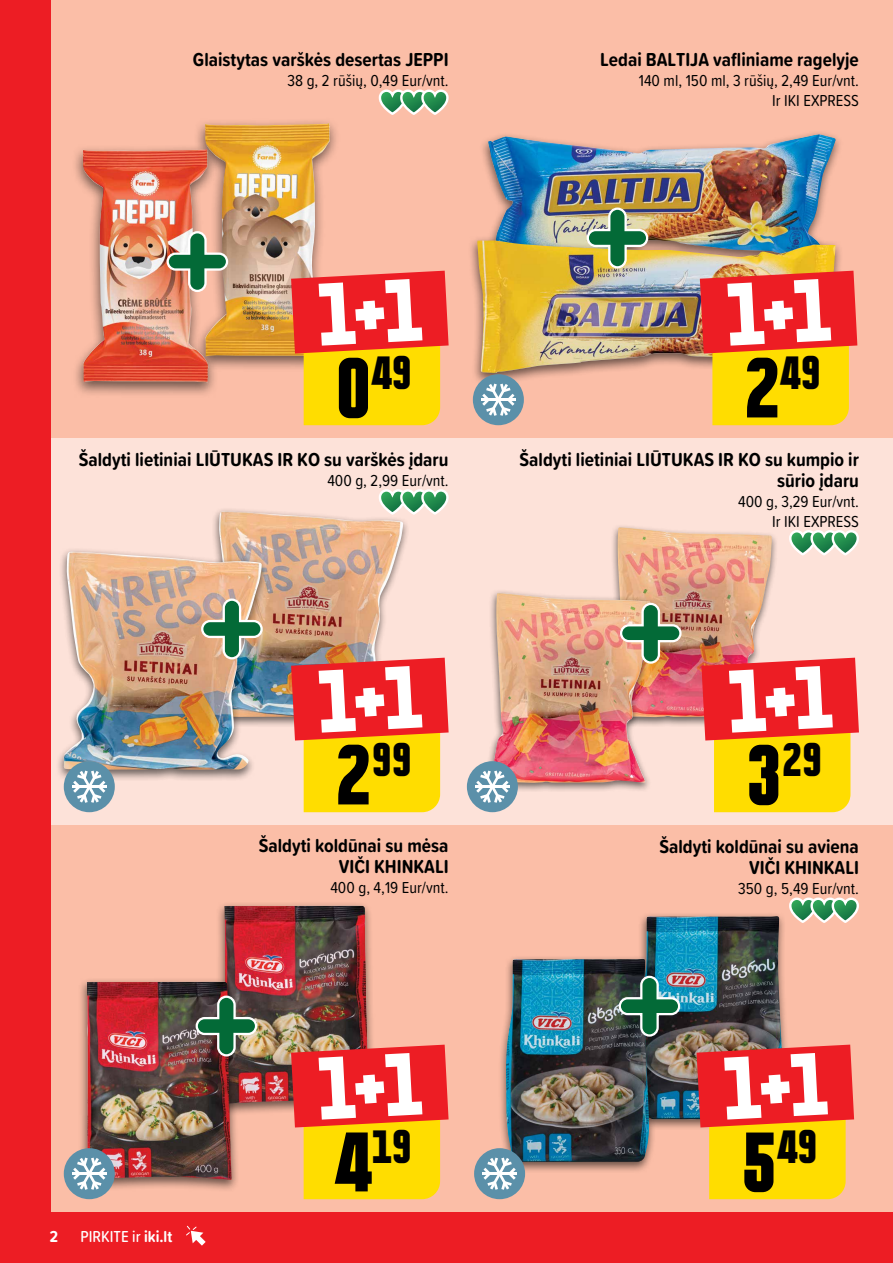
<style>
.page{position:relative;width:893px;height:1263px;background:#ed1d24}
.page>*{position:absolute;margin:0;border:0;box-sizing:border-box;transform-origin:0 0}
.t1{font:900 condensed 42.6px "Politica";color:#000}
.t2{font:700 19.5px/21px "Proxima Soft Cond";color:#000;text-align:right}
.t3{font:16.5px/19.8px "Proxima Soft Cond";color:#000;text-align:right}
.t4{font:500 16.5px "Proxima Soft Cond";color:#fff}
.t5{font:700 16.5px "Proxima Soft Cond";color:#fff}
.s1{font-size:77.1px}
.s2{font-weight:700}
</style>
<div class="page">
<div style="left:51px;top:438px;width:842px;height:774px;background:#fbbea7"></div>
<div style="left:51px;top:0;width:842px;height:438px;background:#fbbea7"></div>
<svg style="left:186px;top:1225px;width:20px;height:20px"></svg>
<div style="left:51px;top:438px;width:842px;height:387px;background:#fde2d9"></div>
<div style="left:216px;top:901px;width:161px;height:215px;background:#000;opacity:.58"></div>
<img style="left:224px;top:906px;width:145px;height:198px">
<div style="left:194px;top:118px;width:147px;height:254px;background:#000;opacity:.58"></div>
<img style="left:205px;top:123px;width:126px;height:234px">
<div style="left:72px;top:144px;width:146px;height:254px;background:#000;opacity:.58"></div>
<img style="left:81px;top:149px;width:128px;height:233px">
<svg style="left:789px;top:530px;width:70px;height:26px"></svg>
<div style="left:209px;top:507px;width:201px;height:221px;background:#000;opacity:.58"></div>
<img style="left:215px;top:511px;width:188px;height:206px">
<div style="left:602px;top:524px;width:176px;height:203px;background:#000;opacity:.58"></div>
<img style="left:609px;top:527px;width:163px;height:191px">
<div style="left:55px;top:547px;width:214px;height:234px;background:#000;opacity:.58"></div>
<img style="left:63px;top:552px;width:199px;height:218px">
<div style="left:481px;top:589px;width:176px;height:204px;background:#000;opacity:.58"></div>
<img style="left:488px;top:593px;width:163px;height:190px">
<div style="left:479px;top:130px;width:365px;height:147px;background:#000;opacity:.58"></div>
<img style="left:488px;top:134px;width:348px;height:101px">
<div style="left:468px;top:235px;width:376px;height:152px;background:#000;opacity:.58"></div>
<img style="left:477px;top:240px;width:359px;height:135px">
<div style="left:473px;top:374px;width:51px;height:51px;background:#5b90a9;border-radius:50%"></div>
<hr style="left:481px;top:398px;width:35px;height:3px;background:#fff">
<svg style="left:482px;top:384px;width:32px;height:32px"></svg>
<img style="left:585px;top:206px;width:64px;height:64px">
<div style="left:78px;top:977px;width:161px;height:215px;background:#000;opacity:.58"></div>
<img style="left:87px;top:982px;width:145px;height:198px">
<div style="left:631px;top:912px;width:160px;height:219px;background:#000;opacity:.58"></div>
<img style="left:640px;top:915px;width:143px;height:204px">
<div style="left:498px;top:954px;width:159px;height:219px;background:#000;opacity:.58"></div>
<img style="left:506px;top:957px;width:143px;height:205px">
<div style="left:64px;top:1148px;width:51px;height:51px;background:#5b90a9;border-radius:50%"></div>
<hr style="left:72px;top:1172px;width:35px;height:3px;background:#fff">
<svg style="left:73px;top:1157px;width:32px;height:33px"></svg>
<img style="left:194px;top:994px;width:64px;height:64px">
<svg style="left:788px;top:897px;width:71px;height:28px"></svg>
<img style="left:617px;top:974px;width:64px;height:64px">
<div style="left:474px;top:1148px;width:51px;height:51px;background:#5b90a9;border-radius:50%"></div>
<hr style="left:482px;top:1172px;width:35px;height:3px;background:#fff">
<svg style="left:483px;top:1157px;width:33px;height:33px"></svg>
<svg style="left:378px;top:89px;width:71px;height:26px"></svg>
<img style="left:165px;top:230px;width:64px;height:63px">
<svg style="left:378px;top:489px;width:71px;height:28px"></svg>
<img style="left:619px;top:602px;width:64px;height:63px">
<div style="left:64px;top:761px;width:51px;height:51px;background:#5b90a9;border-radius:50%"></div>
<hr style="left:72px;top:785px;width:35px;height:3px;background:#fff">
<svg style="left:73px;top:771px;width:32px;height:32px"></svg>
<img style="left:200px;top:597px;width:64px;height:64px">
<div style="left:467px;top:761px;width:51px;height:51px;background:#5b90a9;border-radius:50%"></div>
<hr style="left:475px;top:785px;width:35px;height:3px;background:#fff">
<svg style="left:476px;top:771px;width:32px;height:32px"></svg>
<svg style="left:700px;top:271px;width:157px;height:154px;background:#f48224"></svg>
<svg style="left:291px;top:1045px;width:158px;height:154px;background:#f48225"></svg>
<svg style="left:697px;top:1044px;width:157px;height:155px;background:#f38125"></svg>
<svg style="left:291px;top:271px;width:158px;height:154px;background:#f58226"></svg>
<svg style="left:701px;top:658px;width:158px;height:154px;background:#f5842a"></svg>
<svg style="left:291px;top:658px;width:158px;height:154px;background:#f4852a"></svg>
<p class="t2" style="left:193px;top:49px;width:257px">Glaistytas varškės desertas JEPPI</p>
<p class="t3" style="left:287px;top:70px;width:163px">38 g, 2 rūšių, 0,49 Eur/vnt.</p>
<p class="t2" style="left:600px;top:49px;width:260px">Ledai BALTIJA vafliniame ragelyje</p>
<p class="t3" style="left:639px;top:70px;width:222px">140 ml, 150 ml, 3 rūšių, 2,49 Eur/vnt.<br>Ir IKI EXPRESS</p>
<h1 class="t1" style="left:335px;top:339px;width:78px"><span class="s1">0</span>49</h1>
<p class="t2" style="left:79px;top:448px;width:371px">Šaldyti lietiniai LIŪTUKAS IR KO su varškės įdaru</p>
<p class="t3" style="left:327px;top:470px;width:123px">400 g, 2,99 Eur/vnt.</p>
<h1 class="t1" style="left:744px;top:339px;width:78px"><span class="s1">2</span>49</h1>
<p class="t2" style="left:520px;top:448px;width:341px">Šaldyti lietiniai LIŪTUKAS IR KO su kumpio ir sūrio įdaru</p>
<p class="t3" style="left:738px;top:491px;width:122px">400 g, 3,29 Eur/vnt.<br>Ir IKI EXPRESS</p>
<h1 class="t1" style="left:335px;top:726px;width:78px"><span class="s1">2</span>99</h1>
<p class="t2" style="left:259px;top:835px;width:191px">Šaldyti koldūnai su mėsa<br>VIČI KHINKALI</p>
<p class="t3" style="left:330px;top:877px;width:120px">400 g, 4,19 Eur/vnt.</p>
<h1 class="t1" style="left:746px;top:726px;width:78px"><span class="s1">3</span>29</h1>
<p class="t2" style="left:659px;top:836px;width:201px">Šaldyti koldūnai su aviena<br>VIČI KHINKALI</p>
<p class="t3" style="left:738px;top:878px;width:122px">350 g, 5,49 Eur/vnt.</p>
<p class="t5" style="left:50px;top:1224px;width:10px">2</p>
<p class="t4" style="left:81px;top:1224px;width:93px">PIRKITE ir <span class="s2">iki.lt</span></p>
<h1 class="t1" style="left:335px;top:1113px;width:78px"><span class="s1">4</span>19</h1>
<h1 class="t1" style="left:741px;top:1113px;width:78px"><span class="s1">5</span>49</h1>
</div>
